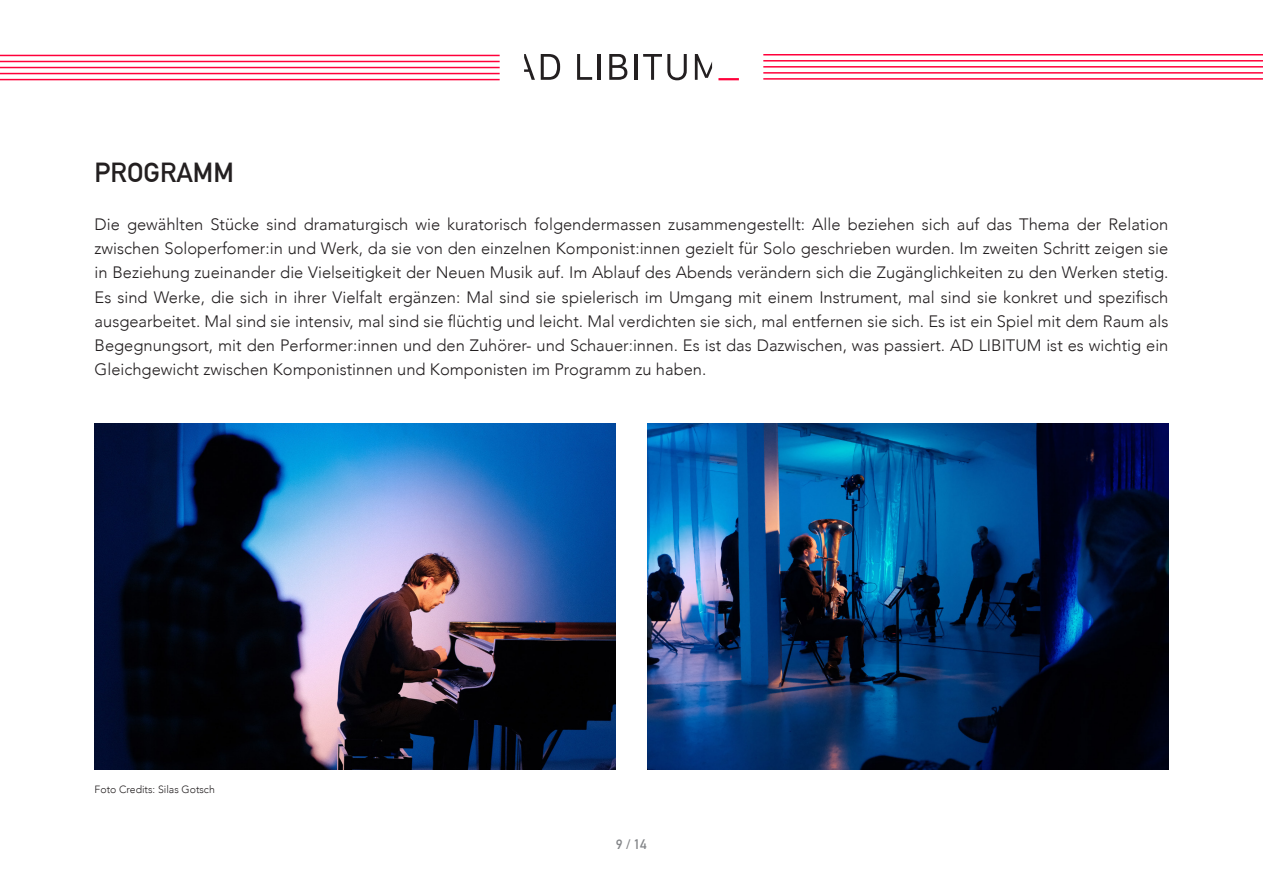
<style>
.page{position:relative;width:1263px;height:893px;background:#fff}
.page>*{position:absolute;margin:0;border:0;box-sizing:border-box;transform-origin:0 0}
.t1{font:700 27px "DIN Alternate";color:#231f20}
.t2{font:300 16.5px/24px "Avenir";color:#231f20;text-align:justify}
.t3{font:700 13.5px "DIN Alternate";color:#848689}
.t4{font:300 10.5px "Avenir";color:#231f20}
</style>
<div class="page">
<svg style="left:524px;top:54px;width:11px;height:26px"></svg>
<svg style="left:541px;top:54px;width:19px;height:26px"></svg>
<svg style="left:577px;top:54px;width:15px;height:26px"></svg>
<hr style="left:598px;top:54px;width:3px;height:26px;background:#231f20">
<svg style="left:609px;top:54px;width:18px;height:26px"></svg>
<hr style="left:634px;top:54px;width:3px;height:26px;background:#231f20">
<svg style="left:643px;top:54px;width:44px;height:26px"></svg>
<svg style="left:695px;top:54px;width:17px;height:26px"></svg>
<hr style="left:718px;top:78px;width:21px;height:2px;background:#ff003a">
<hr style="left:0;top:55px;width:500px;height:1px;background:#ff003a">
<hr style="left:0;top:61px;width:500px;height:1px;background:#ff003a">
<hr style="left:0;top:67px;width:500px;height:1px;background:#ff003a">
<hr style="left:0;top:73px;width:500px;height:1px;background:#ff003a">
<hr style="left:0;top:79px;width:500px;height:1px;background:#ff003a">
<hr style="left:763px;top:54px;width:500px;height:2px;background:#ff003a">
<hr style="left:763px;top:60px;width:500px;height:2px;background:#ff003a">
<hr style="left:763px;top:66px;width:500px;height:2px;background:#ff003a">
<hr style="left:763px;top:72px;width:500px;height:2px;background:#ff003a">
<hr style="left:763px;top:78px;width:500px;height:2px;background:#ff003a">
<img style="left:648px;top:423px;width:520px;height:347px">
<img style="left:95px;top:423px;width:520px;height:347px">
<p class="t1" style="left:95px;top:152px;width:141px">PROGRAMM</p>
<p class="t2" style="left:95px;top:213px;width:1075px">Die gewählten Stücke sind dramaturgisch wie kuratorisch folgendermassen zusammengestellt: Alle beziehen sich auf das Thema der Relation zwischen Soloperfomer:in und Werk, da sie von den einzelnen Komponist:innen gezielt für Solo geschrieben wurden. Im zweiten Schritt zeigen sie in Beziehung zueinander die Vielseitigkeit der Neuen Musik auf. Im Ablauf des Abends verändern sich die Zugänglichkeiten zu den Werken stetig.<br>Es sind Werke, die sich in ihrer Vielfalt ergänzen: Mal sind sie spielerisch im Umgang mit einem Instrument, mal sind sie konkret und spezifisch ausgearbeitet. Mal sind sie intensiv, mal sind sie flüchtig und leicht. Mal verdichten sie sich, mal entfernen sie sich. Es ist ein Spiel mit dem Raum als Begegnungsort, mit den Performer:innen und den Zuhörer- und Schauer:innen. Es ist das Dazwischen, was passiert. AD LIBITUM ist es wichtig ein Gleichgewicht zwischen Komponistinnen und Komponisten im Programm zu haben.</p>
<p class="t4" style="left:95px;top:783px;width:122px">Foto Credits: Silas Gotsch</p>
<p class="t3" style="left:616px;top:834px;width:32px">9 / 14</p>
</div>
